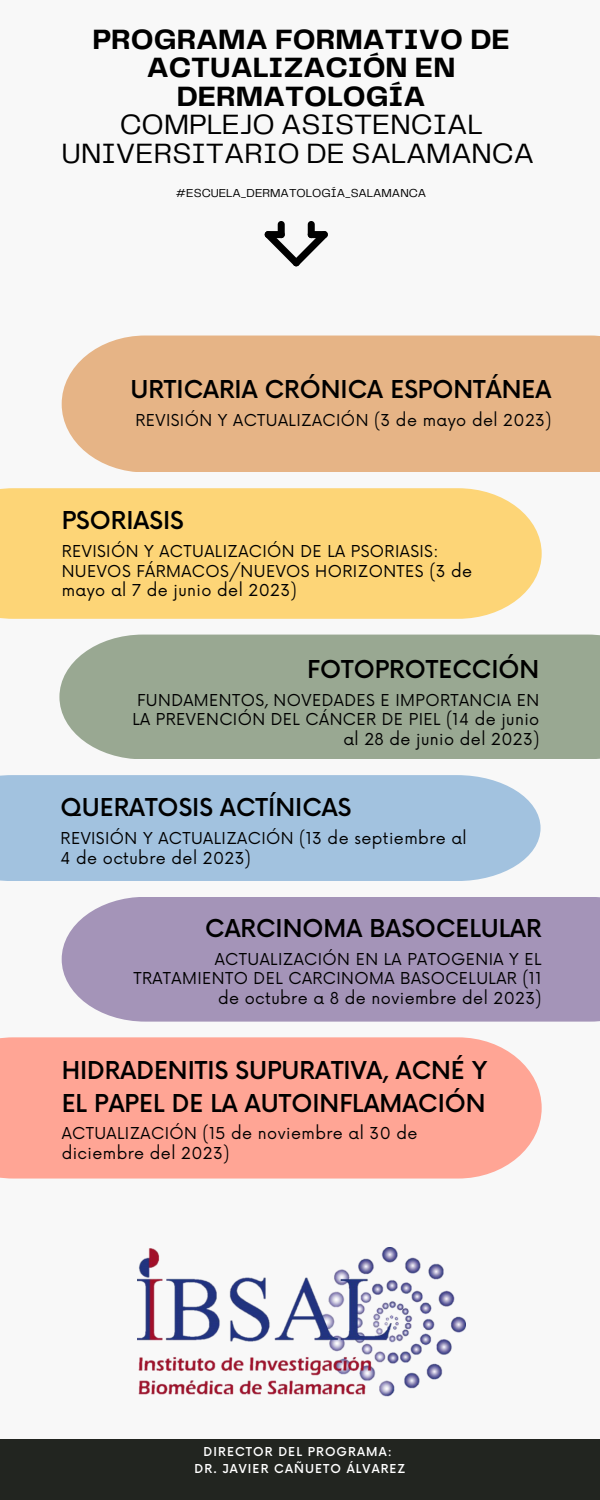
<style>
.page{position:relative;width:600px;height:1500px;background:#f8f8f8}
.page>*{position:absolute;margin:0;border:0;box-sizing:border-box;transform-origin:0 0}
.t1{font:700 29px/28.5px "Telegraf";color:#000;text-align:center}
.t2{font:29px/28.5px "Telegraf";color:#000;text-align:center}
.t3{font:500 24px/33px "Now";color:#000}
.t4{font:16px/19.5px "Now";letter-spacing:.025em;color:#000}
.t5{font:500 12px "Now";letter-spacing:.09em;color:#fff}
.t6{font:12px "Telegraf";color:#000}
</style>
<div class="page">
<div style="left:62px;top:336px;width:538px;height:136px;background:#e6b486"></div>
<div style="left:0;top:488px;width:542px;height:131px;background:#fdd577"></div>
<div style="left:59px;top:635px;width:541px;height:124px;background:#99a892"></div>
<div style="left:0;top:775px;width:541px;height:106px;background:#a2c2df"></div>
<div style="left:62px;top:897px;width:538px;height:125px;background:#a494b8"></div>
<div style="left:0;top:1439px;width:600px;height:61px;background:#222520"></div>
<div style="left:0;top:1037px;width:542px;height:142px;background:#ffa595"></div>
<svg style="left:264px;top:231px;width:64px;height:36px"></svg>
<div style="left:265px;top:231px;width:20px;height:7px;background:#000;border-radius:4px"></div>
<div style="left:308px;top:231px;width:20px;height:7px;background:#000;border-radius:4px"></div>
<div style="left:308px;top:221px;width:7px;height:17px;background:#000;border-radius:4px"></div>
<div style="left:278px;top:221px;width:7px;height:17px;background:#000;border-radius:4px"></div>
<img style="left:137px;top:1248px;width:328px;height:149px">
<p class="t1" style="left:92px;top:26px;width:419px">PROGRAMA FORMATIVO DE<br>ACTUALIZACIÓN EN<br>DERMATOLOGÍA</p>
<p class="t2" style="left:62px;top:112px;width:474px">COMPLEJO ASISTENCIAL<br>UNIVERSITARIO DE SALAMANCA</p>
<p class="t6" style="left:176px;top:188px;width:252px">#ESCUELA_DERMATOLOGÍA_SALAMANCA</p>
<p class="t3" style="left:130px;top:374px;width:422px">URTICARIA CRÓNICA ESPONTÁNEA</p>
<p class="t4" style="left:135px;top:411px;width:418px">REVISIÓN Y ACTUALIZACIÓN (3 de mayo del 2023)</p>
<p class="t3" style="left:62px;top:506px;width:124px">PSORIASIS</p>
<p class="t4" style="left:62px;top:543px;width:412px">REVISIÓN Y ACTUALIZACIÓN DE LA PSORIASIS:<br>NUEVOS FÁRMACOS/NUEVOS HORIZONTES (3 de mayo al 7 de junio del 2023)</p>
<p class="t3" style="left:307px;top:654px;width:234px">FOTOPROTECCIÓN</p>
<p class="t4" style="left:132px;top:691px;width:408px;text-align:right">FUNDAMENTOS, NOVEDADES E IMPORTANCIA EN<br>LA PREVENCIÓN DEL CÁNCER DE PIEL (14 de junio al 28 de junio del 2023)</p>
<p class="t3" style="left:61px;top:793px;width:292px">QUERATOSIS ACTÍNICAS</p>
<p class="t4" style="left:61px;top:829px;width:408px">REVISIÓN Y ACTUALIZACIÓN (13 de septiembre al<br>4 de octubre del 2023)</p>
<p class="t3" style="left:205px;top:913px;width:338px">CARCINOMA BASOCELULAR</p>
<p class="t4" style="left:133px;top:950px;width:410px;text-align:right">ACTUALIZACIÓN EN LA PATOGENIA Y EL<br>TRATAMIENTO DEL CARCINOMA BASOCELULAR (11 de octubre a 8 de noviembre del 2023)</p>
<p class="t3" style="left:62px;top:1055px;width:427px">HIDRADENITIS SUPURATIVA, ACNÉ Y<br>EL PAPEL DE LA AUTOINFLAMACIÓN</p>
<p class="t4" style="left:62px;top:1125px;width:357px">ACTUALIZACIÓN (15 de noviembre al 30 de diciembre del 2023)</p>
<p class="t5" style="left:204px;top:1445px;width:190px">DIRECTOR DEL PROGRAMA:</p>
<p class="t5" style="left:195px;top:1463px;width:212px">DR. JAVIER CAÑUETO ÁLVAREZ</p>
</div>
